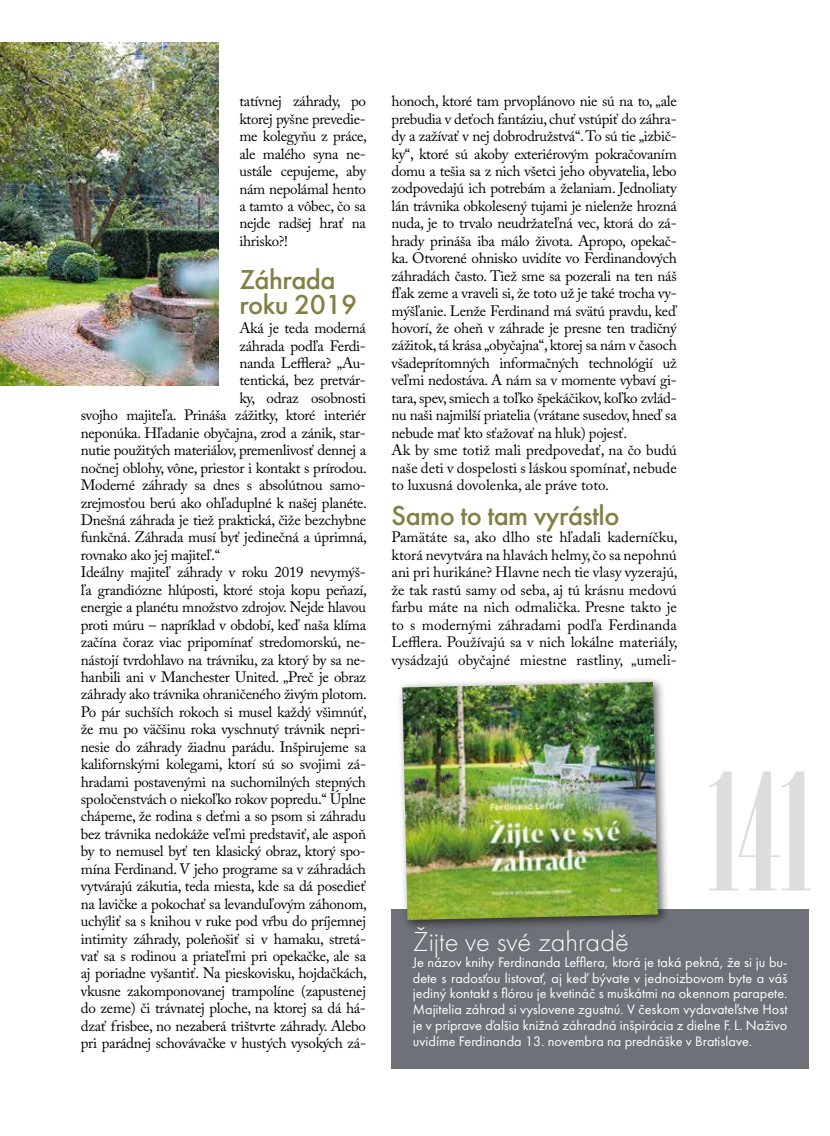
<style>
.page{position:relative;width:830px;height:1136px;background:#fff}
.page>*{position:absolute;margin:0;border:0;box-sizing:border-box;transform-origin:0 0}
.t1{font:162px "Onyx MT Std";color:#dddddf}
.t2{font:500 28.5px/25.5px "Futura";letter-spacing:-.02em;color:#828044}
.t3{font:300 28.5px "Futura";color:#fff}
.t4{font:15px/17.4px "Adobe Caslon Pro";letter-spacing:-.02em;color:#000;text-align:justify}
.t5{font:14.25px/15.8px "Futura";color:#fff;text-align:justify}
</style>
<div class="page">
<div style="left:391px;top:908px;width:417px;height:160px;background:#6e7177"></div>
<div style="left:396px;top:676px;width:273px;height:256px;background:#000;opacity:.6"></div>
<img style="left:402px;top:682px;width:255px;height:237px">
<img style="left:0;top:43px;width:218px;height:342px">
<p class="t4" style="left:239px;top:92px;width:129px">tatívnej záhrady, po ktorej pyšne prevedie&shy;me kolegyňu z práce, ale malého syna ne&shy;ustále cepujeme, aby nám nepolámal hento a tamto a vôbec, čo sa nejde radšej hrať na ihrisko?!</p>
<h2 class="t2" style="left:239px;top:267px;width:119px">Záhrada roku 2019</h2>
<p class="t4" style="left:239px;top:319px;width:128px">Aká je teda moderná</p>
<p class="t4" style="left:239px;top:336px;width:128px">záhrada podľa Ferdi-</p>
<p class="t4" style="left:239px;top:354px;width:128px">nanda Lefflera? „Au-</p>
<p class="t4" style="left:239px;top:371px;width:128px">tentická, bez pretvár-</p>
<p class="t4" style="left:239px;top:389px;width:128px">ky, odraz osobnosti</p>
<p class="t4" style="left:81px;top:406px;width:286px">svojho majiteľa. Prináša zážitky, ktoré interiér</p>
<p class="t4" style="left:81px;top:424px;width:286px">neponúka. Hľadanie obyčajna, zrod a zánik, star-</p>
<p class="t4" style="left:81px;top:441px;width:286px">nutie použitých materiálov, premenlivosť dennej a</p>
<p class="t4" style="left:81px;top:458px;width:287px">nočnej oblohy, vône, priestor i kontakt s prírodou.</p>
<p class="t4" style="left:81px;top:476px;width:286px">Moderné záhrady sa dnes s absolútnou samo-</p>
<p class="t4" style="left:81px;top:493px;width:287px">zrejmosťou berú ako ohľaduplné k našej planéte.</p>
<p class="t4" style="left:81px;top:511px;width:286px">Dnešná záhrada je tiež praktická, čiže bezchybne</p>
<p class="t4" style="left:81px;top:528px;width:287px">funkčná. Záhrada musí byť jedinečná a úprimná,</p>
<p class="t4" style="left:81px;top:546px;width:141px">rovnako ako jej majiteľ.“</p>
<p class="t4" style="left:81px;top:563px;width:286px">Ideálny majiteľ záhrady v roku 2019 nevymýš-</p>
<p class="t4" style="left:81px;top:581px;width:287px">ľa grandiózne hlúposti, ktoré stoja kopu peňazí,</p>
<p class="t4" style="left:81px;top:598px;width:286px">energie a planétu množstvo zdrojov. Nejde hlavou</p>
<p class="t4" style="left:81px;top:615px;width:286px">proti múru – napríklad v období, keď naša klíma</p>
<p class="t4" style="left:81px;top:633px;width:286px">začína čoraz viac pripomínať stredomorskú, ne-</p>
<p class="t4" style="left:81px;top:650px;width:286px">nástojí tvrdohlavo na trávniku, za ktorý by sa ne-</p>
<p class="t4" style="left:81px;top:668px;width:286px">hanbili ani v Manchester United. „Preč je obraz</p>
<p class="t4" style="left:81px;top:685px;width:287px">záhrady ako trávnika ohraničeného živým plotom.</p>
<p class="t4" style="left:81px;top:703px;width:287px">Po pár suchších rokoch si musel každý všimnúť,</p>
<p class="t4" style="left:81px;top:720px;width:286px">že mu po väčšinu roka vyschnutý trávnik nepri-</p>
<p class="t4" style="left:81px;top:737px;width:286px">nesie do záhrady žiadnu parádu. Inšpirujeme sa</p>
<p class="t4" style="left:81px;top:755px;width:286px">kalifornskými kolegami, ktorí sú so svojimi zá-</p>
<p class="t4" style="left:81px;top:772px;width:286px">hradami postavenými na suchomilných stepných</p>
<p class="t4" style="left:81px;top:790px;width:286px">spoločenstvách o niekoľko rokov popredu.“ Úplne</p>
<p class="t4" style="left:81px;top:807px;width:286px">chápeme, že rodina s deťmi a so psom si záhradu</p>
<p class="t4" style="left:81px;top:825px;width:286px">bez trávnika nedokáže veľmi predstaviť, ale aspoň</p>
<p class="t4" style="left:81px;top:842px;width:286px">by to nemusel byť ten klasický obraz, ktorý spo-</p>
<p class="t4" style="left:81px;top:859px;width:286px">mína Ferdinand. V jeho programe sa v záhradách</p>
<p class="t4" style="left:81px;top:877px;width:286px">vytvárajú zákutia, teda miesta, kde sa dá posedieť</p>
<p class="t4" style="left:81px;top:894px;width:287px">na lavičke a pokochať sa levanduľovým záhonom,</p>
<p class="t4" style="left:81px;top:912px;width:286px">uchýliť sa s knihou v ruke pod vŕbu do príjemnej</p>
<p class="t4" style="left:81px;top:929px;width:286px">intimity záhrady, poleňošiť si v hamaku, stretá-</p>
<p class="t4" style="left:81px;top:947px;width:286px">vať sa s rodinou a priateľmi pri opekačke, ale sa</p>
<p class="t4" style="left:81px;top:964px;width:287px">aj poriadne vyšantiť. Na pieskovisku, hojdačkách,</p>
<p class="t4" style="left:81px;top:981px;width:286px">vkusne zakomponovanej trampolíne (zapustenej</p>
<p class="t4" style="left:81px;top:999px;width:286px">do zeme) či trávnatej ploche, na ktorej sa dá há-</p>
<p class="t4" style="left:81px;top:1016px;width:286px">dzať frisbee, no nezaberá trištvrte záhrady. Alebo</p>
<p class="t4" style="left:81px;top:1034px;width:286px">pri parádnej schovávačke v hustých vysokých zá-</p>
<p class="t4" style="left:391px;top:92px;width:286px;text-align:left">honoch, ktoré tam prvoplánovo nie sú na to, „ale prebudia v deťoch fantáziu, chuť vstúpiť do záhra&shy;dy a zažívať v nej dobrodružstvá“. To sú tie „izbič&shy;ky“, ktoré sú akoby exteriérovým pokračovaním domu a tešia sa z nich všetci jeho obyvatelia, lebo zodpovedajú ich potrebám a želaniam. Jednoliaty lán trávnika obkolesený tujami je nielenže hrozná nuda, je to trvalo neudržateľná vec, ktorá do zá&shy;hrady prináša iba málo života. Apropo, opekač&shy;ka. Otvorené ohnisko uvidíte vo Ferdinandových záhradách často. Tiež sme sa pozerali na ten náš fľak zeme a vraveli si, že toto už je také trocha vy&shy;mýšľanie. Lenže Ferdinand má svätú pravdu, keď hovorí, že oheň v záhrade je presne ten tradičný zážitok, tá krása „obyčajna“, ktorej sa nám v časoch všadeprítomných informačných technológií už veľmi nedostáva. A nám sa v momente vybaví gi&shy;tara, spev, smiech a toľko špekáčikov, koľko zvlád&shy;nu naši najmilší priatelia (vrátane susedov, hneď sa nebude mať kto sťažovať na hluk) pojesť.<br>Ak by sme totiž mali predpovedať, na čo budú naše deti v dospelosti s láskou spomínať, nebude to luxusná dovolenka, ale práve toto.</p>
<h2 class="t2" style="left:391px;top:503px;width:229px">Samo to tam vyrástlo</h2>
<p class="t4" style="left:391px;top:528px;width:287px">Pamätáte sa, ako dlho ste hľadali kaderníčku, ktorá nevytvára na hlavách helmy, čo sa nepohnú ani pri hurikáne? Hlavne nech tie vlasy vyzerajú, že tak rastú samy od seba, aj tú krásnu medovú farbu máte na nich odmalička. Presne takto je to s modernými záhradami podľa Ferdinanda Lefflera. Používajú sa v nich lokálne materiály, vysádzajú obyčajné miestne rastliny, „umeli-</p>
<h1 class="t1" style="left:704px;top:739px;width:109px">141</h1>
<h2 class="t3" style="left:412px;top:925px;width:217px">Žijte ve své zahradě</h2>
<p class="t5" style="left:412px;top:954px;width:376px">Je názov knihy Ferdinanda Lefflera, ktorá je taká pekná, že si ju bu&shy;dete s radosťou listovať, aj keď bývate v jednoizbovom byte a váš jediný kontakt s flórou je kvetináč s muškátmi na okennom parapete.<br>Majitelia záhrad si vyslovene zgustnú. V českom vydavateľstve Host je v príprave ďalšia knižná záhradná inšpirácia z dielne F. L. Naživo uvidíme Ferdinanda 13. novembra na prednáške v Bratislave.</p>
</div>
